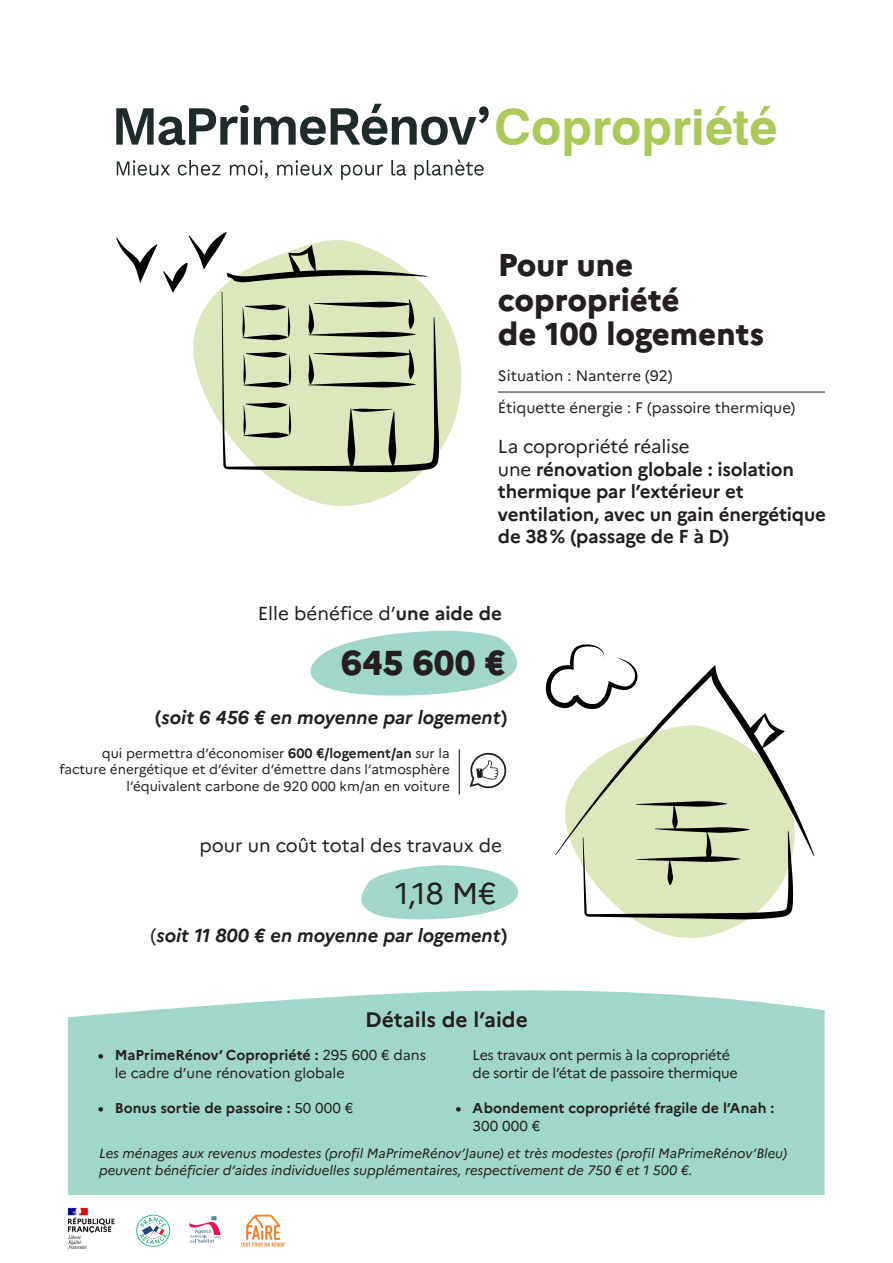
<style>
.page{position:relative;width:893px;height:1263px;background:#fff}
.page>*{position:absolute;margin:0;border:0;box-sizing:border-box;transform-origin:0 0}
.t1{font:700 49.95px "Swiss 721 BT";color:#aac95a}
.t2{font:800 34.5px "Marianne";letter-spacing:.005em;color:#231f20}
.titre-51__cc{font:800 31.5px/34.5px "Marianne";color:#231f20}
.t3{font:30px "Marianne";color:#231f20}
.titre-51__cc-2{font:700 21px "Marianne";color:#231f20}
.texte_CC{font:700 18.75px/22.5px "Marianne";letter-spacing:-.01em;color:#231f20}
.texte_CC-2{font:italic 700 18.75px "Marianne";color:#231f20}
.texte_CC-3{font:18.75px "Marianne";color:#231f20}
.Style_de_paragraphe{font:15px "Marianne";color:#231f20}
.texte-5_CC{font:15px "Marianne";color:#231f20}
.t4{font:700 14.25px/18px "Marianne";color:#231f20}
.t5{font:14.25px/18px "Marianne";letter-spacing:-.02em;color:#231f20}
.t6{font:14.25px/18px "Marianne";color:#231f20}
.t7{font:italic 13.5px/16.2px "Marianne";color:#231f20}
.t8{font:13.5px/16.2px "Marianne";color:#231f20;text-align:right}
.s1{font-weight:400}
.s2{font-weight:700}
.s3{font-style:normal}
.s4{font-weight:400;font-style:normal}
</style>
<div class="page">
<hr style="left:498px;top:392px;width:327px;height:1px;background:#231f20">
<svg style="left:310px;top:630px;width:207px;height:66px"></svg>
<svg style="left:361px;top:865px;width:157px;height:55px"></svg>
<div style="left:68px;top:990px;width:757px;height:205px;background:#a1d7c8"></div>
<svg style="left:577px;top:856px;width:217px;height:82px"></svg>
<svg style="left:545px;top:644px;width:87px;height:62px"></svg>
<svg style="left:583px;top:856px;width:210px;height:63px;background:#c4ccad"></svg>
<svg style="left:555px;top:665px;width:259px;height:191px;fill:#dce7bd"></svg>
<svg style="left:116px;top:104px;width:373px;height:41px"></svg>
<svg style="left:117px;top:160px;width:53px;height:16px"></svg>
<svg style="left:178px;top:160px;width:43px;height:16px"></svg>
<svg style="left:230px;top:160px;width:38px;height:18px"></svg>
<svg style="left:277px;top:160px;width:56px;height:16px"></svg>
<svg style="left:341px;top:165px;width:42px;height:15px"></svg>
<svg style="left:391px;top:160px;width:15px;height:16px"></svg>
<svg style="left:414px;top:160px;width:70px;height:20px"></svg>
<svg style="left:263px;top:305px;width:199px;height:201px;fill:#dce7bd"></svg>
<svg style="left:116px;top:238px;width:41px;height:45px"></svg>
<svg style="left:163px;top:232px;width:276px;height:240px"></svg>
<svg style="left:470px;top:753px;width:36px;height:35px"></svg>
<hr style="left:459px;top:749px;width:1px;height:45px;background:#000">
<svg style="left:190px;top:1216px;width:31px;height:27px"></svg>
<svg style="left:241px;top:1215px;width:45px;height:32px"></svg>
<svg style="left:136px;top:1215px;width:34px;height:32px"></svg>
<img style="left:67px;top:1207px;width:48px;height:42px">
<p class="t1" style="left:494px;top:96px;width:285px">Copropriété</p>
<p class="titre-51__cc" style="left:498px;top:248px;width:268px">Pour une copropriété<br>de 100 logements</p>
<p class="texte-5_CC" style="left:498px;top:367px;width:176px">Situation : Nanterre (92)</p>
<p class="Style_de_paragraphe" style="left:498px;top:398px;width:299px">Étiquette énergie : F (passoire thermique)</p>
<p class="texte_CC" style="left:498px;top:435px;width:330px"><span class="s1">La copropriété réalise<br>une</span> rénovation globale : isolation thermique par l’extérieur et ventilation, avec un gain énergétique de 38% (passage de F à D)</p>
<p class="texte_CC-3" style="left:258px;top:602px;width:246px">Elle bénéfice d’<span class="s2">une aide de</span></p>
<p class="t2" style="left:341px;top:641px;width:166px">645 600 €</p>
<p class="texte_CC-2" style="left:155px;top:705px;width:354px"><span class="s3">(</span>soit 6 456 € en moyenne par logement<span class="s3">)</span></p>
<p class="t8" style="left:60px;top:745px;width:392px">qui permettra d’économiser <span class="s2">600 €/logement/an</span> sur la facture énergétique et d’éviter d’émettre dans l’atmosphère l’équivalent carbone de 920 000 km/an en voiture</p>
<p class="texte_CC-3" style="left:199px;top:834px;width:304px">pour un coût total des travaux de</p>
<p class="t3" style="left:395px;top:875px;width:103px">1,18 M€</p>
<p class="texte_CC-2" style="left:150px;top:924px;width:358px"><span class="s4">(</span>soit 11 800 € en moyenne par logement<span class="s3">)</span></p>
<p class="titre-51__cc-2" style="left:365px;top:1007px;width:164px">Détails de l’aide</p>
<p class="t6" style="left:115px;top:1046px;width:313px;text-indent:-17px"><span class="s2">• MaPrimeRénov’ Copropriété :</span> 295 600 € dans le cadre d’une rénovation globale</p>
<p class="t4" style="left:98px;top:1099px;width:257px">• Bonus sortie de passoire : <span class="s1">50 000 €</span></p>
<p class="t5" style="left:473px;top:1046px;width:267px">Les travaux ont permis à la copropriété de sortir de l’état de passoire thermique</p>
<p class="t4" style="left:473px;top:1099px;width:303px;text-indent:-17px">• Abondement copropriété fragile de l’Anah :<br><span class="s1">300 000 €</span></p>
<p class="t7" style="left:99px;top:1145px;width:690px">Les ménages aux revenus modestes (profil MaPrimeRénov’Jaune) et très modestes (profil MaPrimeRénov’Bleu) peuvent bénéficier d’aides individuelles supplémentaires, respectivement de 750 € et 1 500 €.</p>
</div>
